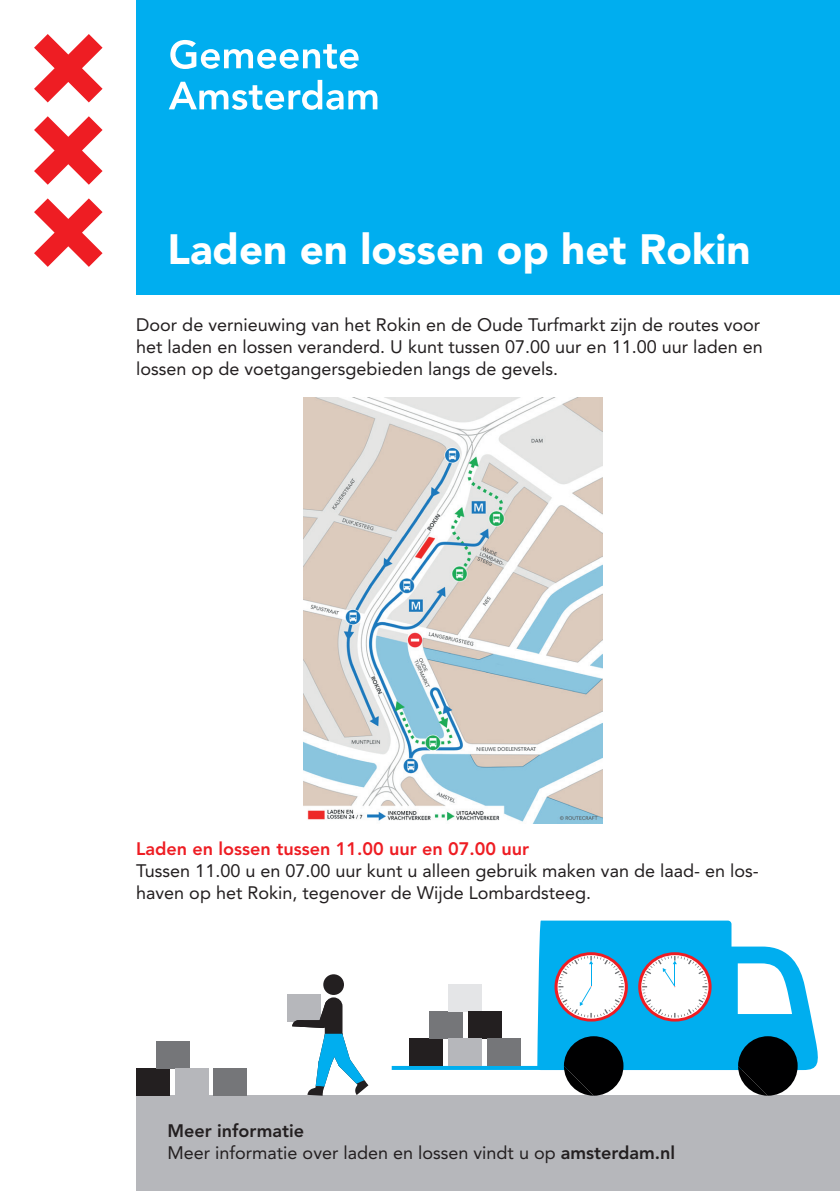
<style>
.page{position:relative;width:840px;height:1191px;background:#fff}
.page>*{position:absolute;margin:0;border:0;box-sizing:border-box;transform-origin:0 0}
.t1{font:900 42px "Avenir LT Std";color:#fff}
.t2{font:18px/22px "Avenir LT Std";color:#231f20}
.t3{font:800 18px "Avenir LT Std";color:#ee1d23}
.s1{font-weight:800}
</style>
<div class="page">
<div style="left:136px;top:1095px;width:703px;height:96px;background:#b6b7bb"></div>
<div style="left:136px;top:0;width:703px;height:295px;background:#00aeef"></div>
<svg style="left:170px;top:40px;width:188px;height:29px"></svg>
<svg style="left:169px;top:80px;width:208px;height:30px"></svg>
<svg style="left:34px;top:198px;width:68px;height:69px"></svg>
<svg style="left:34px;top:34px;width:68px;height:68px"></svg>
<svg style="left:34px;top:116px;width:68px;height:69px"></svg>
<svg style="left:391px;top:1066px;width:146px;height:4px"></svg>
<svg style="left:537px;top:920px;width:281px;height:150px;fill:#00aeef"></svg>
<svg style="left:737px;top:1036px;width:60px;height:59px;background:#1a2e37"></svg>
<svg style="left:563px;top:1036px;width:60px;height:59px;background:#1a2e36"></svg>
<div style="left:287px;top:994px;width:33px;height:27px;background:#b6b7bb"></div>
<div style="left:409px;top:1038px;width:34px;height:28px;background:#231f20"></div>
<div style="left:429px;top:1011px;width:33px;height:27px;background:#757679"></div>
<div style="left:448px;top:984px;width:33px;height:27px;background:#e4e5e7"></div>
<div style="left:468px;top:1011px;width:33px;height:27px;background:#231f20"></div>
<div style="left:448px;top:1038px;width:33px;height:28px;background:#b6b7bb"></div>
<div style="left:486px;top:1038px;width:34px;height:28px;background:#757679"></div>
<div style="left:136px;top:1068px;width:34px;height:27px;background:#231f20"></div>
<div style="left:156px;top:1041px;width:33px;height:27px;background:#757679"></div>
<div style="left:175px;top:1068px;width:33px;height:27px;background:#b6b7bb"></div>
<div style="left:213px;top:1068px;width:34px;height:27px;background:#757679"></div>
<svg style="left:554px;top:952px;width:73px;height:69px"></svg>
<svg style="left:558px;top:956px;width:65px;height:61px"></svg>
<svg style="left:638px;top:952px;width:73px;height:69px"></svg>
<svg style="left:641px;top:956px;width:66px;height:61px"></svg>
<div style="left:323px;top:974px;width:21px;height:21px;background:#231f20;border-radius:50%"></div>
<svg style="left:324px;top:997px;width:18px;height:47px"></svg>
<svg style="left:292px;top:999px;width:76px;height:96px"></svg>
<img style="left:304px;top:397px;width:298px;height:426px">
<h1 class="t1" style="left:167px;top:224px;width:584px">Laden en lossen op het Rokin</h1>
<p class="t2" style="left:136px;top:314px;width:628px">Door de vernieuwing van het Rokin en de Oude Turfmarkt zijn de routes voor het laden en lossen veranderd. U kunt tussen 07.00 uur en 11.00 uur laden en lossen op de voetgangersgebieden langs de gevels.</p>
<p class="t3" style="left:136px;top:838px;width:394px">Laden en lossen tussen 11.00 uur en 07.00 uur</p>
<p class="t2" style="left:136px;top:860px;width:623px">Tussen 11.00 u en 07.00 uur kunt u alleen gebruik maken van de laad- en los&shy;haven op het Rokin, tegenover de Wijde Lombardsteeg.</p>
<p class="t2" style="left:167px;top:1119px;width:509px"><span class="s1">Meer informatie<br></span>Meer informatie over laden en lossen vindt u op <span class="s1">amsterdam.nl</span></p>
</div>
